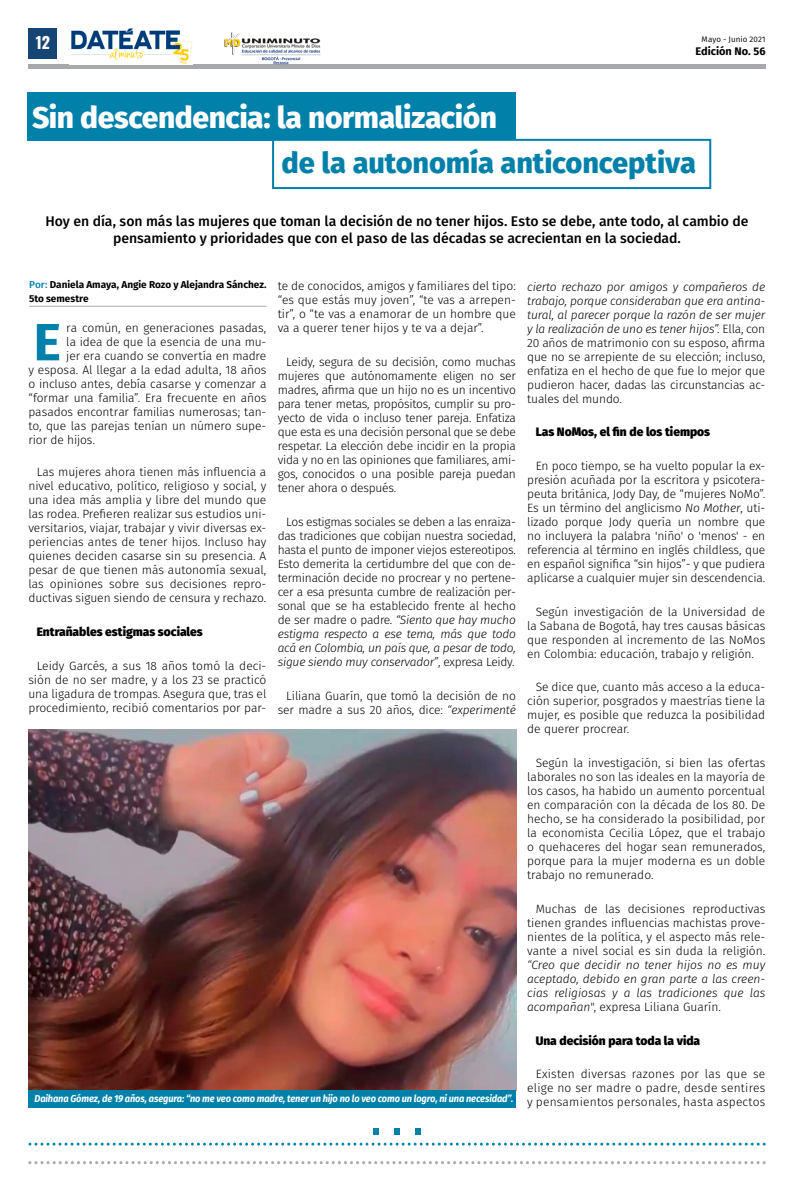
<style>
.page{position:relative;width:794px;height:1191px;background:#fff}
.page>*{position:absolute;margin:0;border:0;box-sizing:border-box;transform-origin:0 0}
.t1{font:700 52.4px "Fira Sans";color:#0181aa}
.t2{font:800 30px "Fira Sans";letter-spacing:-.015em;color:#fff}
.t3{font:800 29px "Fira Sans";letter-spacing:-.005em;color:#0181aa}
.t4{font:700 16px "Oswald";color:#fff}
.t5{font:500 14px/16.8px "Fira Sans";letter-spacing:-.005em;color:#000;text-align:center}
.t6{font:300 12px/14px "Fira Sans";letter-spacing:-.01em;color:#000;text-align:justify}
.t7{font:italic 300 12px/14px "Fira Sans";color:#000;text-align:justify}
.t8{font:900 12px "Fira Sans";color:#000}
.t9{font:700 11px "Fira Sans";color:#000}
.t10{font:italic 700 10px "Fira Sans";letter-spacing:-.015em;color:#fff;scale:.93 1}
.t11{font:700 10px/14px "Fira Sans";letter-spacing:-.005em;color:#000}
.t12{font:8px "Fira Sans";letter-spacing:.01em;color:#000}
.s1{font-weight:500;color:#0181aa}
.s2{font-style:italic}
.s3{font-style:normal}
</style>
<div class="page">
<img style="left:71px;top:28px;width:122px;height:36px">
<div style="left:28px;top:28px;width:29px;height:31px;background:#154574"></div>
<div style="left:28px;top:64px;width:737px;height:5px;background:#a7a9ac"></div>
<svg style="left:28px;top:1161px;width:737px;height:3px"></svg>
<svg style="left:373px;top:1128px;width:6px;height:6px"></svg>
<svg style="left:394px;top:1128px;width:6px;height:6px"></svg>
<svg style="left:415px;top:1128px;width:6px;height:6px"></svg>
<svg style="left:30px;top:1142px;width:735px;height:3px"></svg>
<img style="left:224px;top:32px;width:97px;height:32px">
<div style="left:27px;top:92px;width:488px;height:48px;background:#0181aa"></div>
<div style="left:272px;top:139px;width:439px;height:50px;background:#fff;border:2px solid #0181aa"></div>
<hr style="left:29px;top:306px;width:237px;height:1px;background:#a7a9ac">
<img style="left:28px;top:729px;width:488px;height:361px">
<div style="left:28px;top:1090px;width:488px;height:17px;background:#0181aa"></div>
<h3 class="t4" style="left:36px;top:29px;width:16px">12</h3>
<p class="t12" style="left:701px;top:33px;width:65px">Mayo - Junio 2021</p>
<p class="t9" style="left:695px;top:42px;width:72px">Edición No. 56</p>
<h2 class="t2" style="left:32px;top:91px;width:466px">Sin descendencia: la normalización</h2>
<h3 class="t3" style="left:281px;top:138px;width:416px">de la autonomía anticonceptiva</h3>
<p class="t5" style="left:45px;top:212px;width:704px">Hoy en día, son más las mujeres que toman la decisión de no tener hijos. Esto se debe, ante todo, al cambio de pensamiento y prioridades que con el paso de las décadas se acrecientan en la sociedad.</p>
<p class="t11" style="left:29px;top:277px;width:239px"><span class="s1">Por:</span> Daniela Amaya, Angie Rozo y Alejandra Sánchez.<br>5to semestre</p>
<h1 class="t1" style="left:33px;top:298px;width:29px">E</h1>
<p class="t6" style="left:66px;top:321px;width:202px">ra común, en generaciones pasadas,</p>
<p class="t6" style="left:66px;top:335px;width:202px">la idea de que la esencia de una mu-</p>
<p class="t6" style="left:66px;top:349px;width:202px">jer era cuando se convertía en madre</p>
<p class="t6" style="left:28px;top:363px;width:239px">y esposa. Al llegar a la edad adulta, 18 años</p>
<p class="t6" style="left:28px;top:377px;width:239px">o incluso antes, debía casarse y comenzar a</p>
<p class="t6" style="left:28px;top:391px;width:239px">“formar una familia”. Era frecuente en años</p>
<p class="t6" style="left:28px;top:405px;width:239px">pasados encontrar familias numerosas; tan-</p>
<p class="t6" style="left:28px;top:419px;width:239px">to, que las parejas tenían un número supe-</p>
<p class="t6" style="left:28px;top:433px;width:68px">rior de hijos.</p>
<p class="t6" style="left:28px;top:465px;width:239px;text-indent:9px">Las mujeres ahora tienen más influencia a nivel educativo, político, religioso y social, y una idea más amplia y libre del mundo que las rodea. Prefieren realizar sus estudios uni&shy;versitarios, viajar, trabajar y vivir diversas ex&shy;periencias antes de tener hijos. Incluso hay quienes deciden casarse sin su presencia. A pesar de que tienen más autonomía sexual, las opiniones sobre sus decisiones repro&shy;ductivas siguen siendo de censura y rechazo.</p>
<p class="t8" style="left:37px;top:621px;width:167px">Entrañables estigmas sociales</p>
<p class="t6" style="left:28px;top:658px;width:240px;text-indent:9px">Leidy Garcés, a sus 18 años tomó la deci&shy;sión de no ser madre, y a los 23 se practicó una ligadura de trompas. Asegura que, tras el procedimiento, recibió comentarios por par-</p>
<p class="t6" style="left:278px;top:279px;width:240px">te de conocidos, amigos y familiares del tipo: “es que estás muy joven”, “te vas a arrepen&shy;tir”, o “te vas a enamorar de un hombre que va a querer tener hijos y te va a dejar”.</p>
<p class="t6" style="left:278px;top:355px;width:240px;text-indent:9px">Leidy, segura de su decisión, como muchas mujeres que autónomamente eligen no ser madres, afirma que un hijo no es un incentivo para tener metas, propósitos, cumplir su pro&shy;yecto de vida o incluso tener pareja. Enfatiza que esta es una decisión personal que se debe respetar. La elección debe incidir en la propia vida y no en las opiniones que familiares, ami&shy;gos, conocidos o una posible pareja puedan tener ahora o después.</p>
<p class="t6" style="left:278px;top:514px;width:240px;text-indent:9px">Los estigmas sociales se deben a las enraiza&shy;das tradiciones que cobijan nuestra sociedad, hasta el punto de imponer viejos estereotipos.<br>Esto demerita la certidumbre del que con de&shy;terminación decide no procrear y no pertene&shy;cer a esa presunta cumbre de realización per&shy;sonal que se ha establecido frente al hecho de ser madre o padre. <span class="s2">“Siento que hay mucho estigma respecto a ese tema, más que todo acá en Colombia, un país que, a pesar de todo, sigue siendo muy conservador”</span>, expresa Leidy.</p>
<p class="t6" style="left:278px;top:688px;width:240px;text-align:right">Liliana Guarín, que tomó la decisión de no ser madre a sus 20 años, dice: <span class="s2">“experimenté</span></p>
<p class="t10" style="left:34px;top:1090px;width:516px">Daihana Gómez, de 19 años, asegura: “no me veo como madre, tener un hijo no lo veo como un logro, ni una necesidad”.</p>
<p class="t6" style="left:527px;top:279px;width:240px"><span class="s2">cierto rechazo por amigos y compañeros de trabajo, porque consideraban que era antina&shy;tural, al parecer porque la razón de ser mujer y la realización de uno es tener hijos”.</span> Ella, con 20 años de matrimonio con su esposo, afirma que no se arrepiente de su elección; incluso, enfatiza en el hecho de que fue lo mejor que pudieron hacer, dadas las circunstancias ac&shy;tuales del mundo.</p>
<p class="t8" style="left:536px;top:421px;width:176px">Las NoMos, el fin de los tiempos</p>
<p class="t6" style="left:527px;top:459px;width:240px;text-indent:9px">En poco tiempo, se ha vuelto popular la ex&shy;presión acuñada por la escritora y psicotera&shy;peuta británica, Jody Day, de “mujeres NoMo”.<br>Es un término del anglicismo <span class="s2">No Mother</span>, uti&shy;lizado porque Jody quería un nombre que no incluyera la palabra 'niño' o 'menos' - en referencia al término en inglés childless, que en español significa “sin hijos”- y que pudiera aplicarse a cualquier mujer sin descendencia.</p>
<p class="t6" style="left:527px;top:604px;width:239px;text-indent:9px">Según investigación de la Universidad de la Sabana de Bogotá, hay tres causas básicas que responden al incremento de las NoMos en Colombia: educación, trabajo y religión.</p>
<p class="t6" style="left:527px;top:680px;width:240px;text-indent:9px">Se dice que, cuanto más acceso a la educa&shy;ción superior, posgrados y maestrías tiene la mujer, es posible que reduzca la posibilidad de querer procrear.</p>
<p class="t6" style="left:527px;top:756px;width:240px;text-indent:9px">Según la investigación, si bien las ofertas laborales no son las ideales en la mayoría de los casos, ha habido un aumento porcentual en comparación con la década de los 80. De hecho, se ha considerado la posibilidad, por la economista Cecilia López, que el trabajo o quehaceres del hogar sean remunerados, porque para la mujer moderna es un doble trabajo no remunerado.</p>
<p class="t6" style="left:527px;top:901px;width:240px;text-indent:9px">Muchas de las decisiones reproductivas tienen grandes influencias machistas prove&shy;nientes de la política, y el aspecto más rele&shy;vante a nivel social es sin duda la religión.</p>
<p class="t7" style="left:527px;top:957px;width:239px">“Creo que decidir no tener hijos no es muy aceptado, debido en gran parte a las creen&shy;cias religiosas y a las tradiciones que las acompañan<span class="s3">", expresa Liliana Guarín.</span></p>
<p class="t8" style="left:536px;top:1029px;width:166px">Una decisión para toda la vida</p>
<p class="t6" style="left:527px;top:1066px;width:240px;text-indent:9px">Existen diversas razones por las que se elige no ser madre o padre, desde sentires y pensamientos personales, hasta aspectos</p>
</div>
